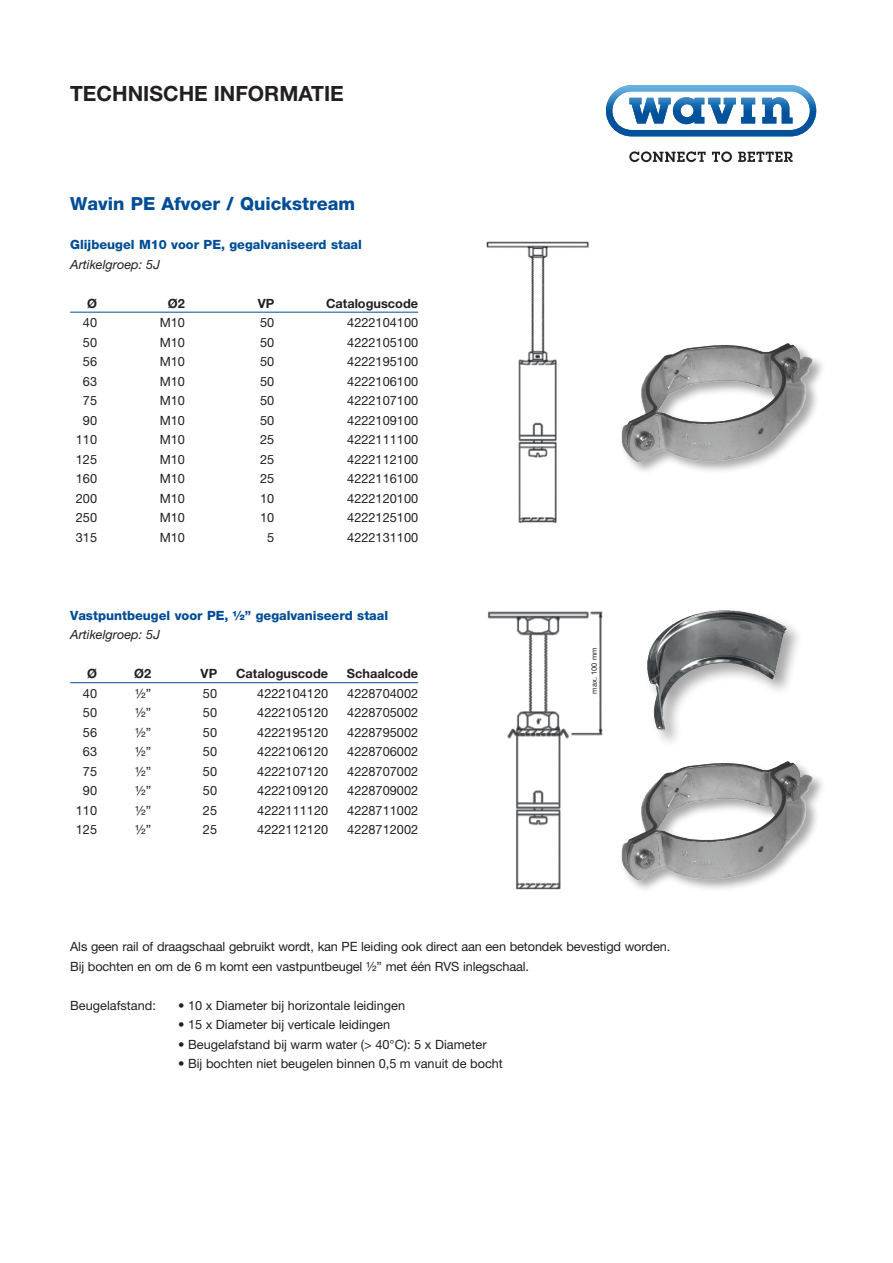
<style>
.page{position:relative;width:893px;height:1263px;background:#fff}
.page>*{position:absolute;margin:0;border:0;box-sizing:border-box;transform-origin:0 0}
.t1{font:700 21px "Helvetica Neue";color:#231f20}
.wavin_nieuw_hoofdstu{font:800 18px "Helvetica Neue";color:#014d95}
.wavin_nieuw_hoofdstu-2{font:12.75px/19.5px "Helvetica Neue";color:#231f20}
.wavin_nieuw_hoofdstu-3{font:800 12.75px "Helvetica Neue";color:#014d95}
.wavin_nieuw_hoofdstu-4{font:700 12.75px "Helvetica Neue";color:#231f20}
.wavin_nieuw_hoofdstu-5{font:italic 12.75px "Helvetica Neue";color:#231f20}
.Wavin_platte_tekst{font:7.5px "Helvetica Neue";color:#231f20}
</style>
<div class="page">
<hr style="left:70px;top:312px;width:348px;height:1px;background:#014d95">
<hr style="left:70px;top:682px;width:348px;height:1px;background:#014d95">
<img style="left:486px;top:241px;width:103px;height:282px">
<img style="left:621px;top:343px;width:199px;height:128px">
<img style="left:647px;top:610px;width:151px;height:107px">
<img style="left:621px;top:717px;width:199px;height:172px">
<img style="left:488px;top:611px;width:115px;height:279px">
<svg style="left:629px;top:151px;width:77px;height:11px"></svg>
<svg style="left:712px;top:151px;width:20px;height:11px"></svg>
<svg style="left:738px;top:152px;width:55px;height:10px"></svg>
<svg style="left:606px;top:85px;width:210px;height:51px"></svg>
<p class="t1" style="left:70px;top:81px;width:275px">TECHNISCHE INFORMATIE</p>
<p class="wavin_nieuw_hoofdstu" style="left:70px;top:193px;width:286px">Wavin PE Afvoer / Quickstream</p>
<p class="wavin_nieuw_hoofdstu-3" style="left:70px;top:237px;width:293px">Glijbeugel M10 voor PE, gegalvaniseerd staal</p>
<p class="wavin_nieuw_hoofdstu-5" style="left:70px;top:256px;width:91px">Artikelgroep: 5J</p>
<p class="wavin_nieuw_hoofdstu-4" style="left:87px;top:295px;width:11px">Ø</p>
<p class="wavin_nieuw_hoofdstu-4" style="left:168px;top:295px;width:19px">Ø2</p>
<p class="wavin_nieuw_hoofdstu-4" style="left:258px;top:295px;width:18px">VP</p>
<p class="wavin_nieuw_hoofdstu-4" style="left:326px;top:295px;width:94px">Cataloguscode</p>
<p class="wavin_nieuw_hoofdstu-2" style="left:83px;top:313px;width:16px">40</p>
<p class="wavin_nieuw_hoofdstu-2" style="left:160px;top:313px;width:27px">M10</p>
<p class="wavin_nieuw_hoofdstu-2" style="left:260px;top:313px;width:16px">50</p>
<p class="wavin_nieuw_hoofdstu-2" style="left:347px;top:313px;width:72px">4222104100</p>
<p class="wavin_nieuw_hoofdstu-2" style="left:83px;top:332px;width:16px">50</p>
<p class="wavin_nieuw_hoofdstu-2" style="left:160px;top:332px;width:27px">M10</p>
<p class="wavin_nieuw_hoofdstu-2" style="left:260px;top:332px;width:16px">50</p>
<p class="wavin_nieuw_hoofdstu-2" style="left:347px;top:332px;width:72px">4222105100</p>
<p class="wavin_nieuw_hoofdstu-2" style="left:83px;top:352px;width:16px">56</p>
<p class="wavin_nieuw_hoofdstu-2" style="left:160px;top:352px;width:27px">M10</p>
<p class="wavin_nieuw_hoofdstu-2" style="left:260px;top:352px;width:16px">50</p>
<p class="wavin_nieuw_hoofdstu-2" style="left:347px;top:352px;width:72px">4222195100</p>
<p class="wavin_nieuw_hoofdstu-2" style="left:83px;top:371px;width:16px">63</p>
<p class="wavin_nieuw_hoofdstu-2" style="left:160px;top:371px;width:27px">M10</p>
<p class="wavin_nieuw_hoofdstu-2" style="left:260px;top:371px;width:16px">50</p>
<p class="wavin_nieuw_hoofdstu-2" style="left:347px;top:371px;width:72px">4222106100</p>
<p class="wavin_nieuw_hoofdstu-2" style="left:83px;top:391px;width:16px">75</p>
<p class="wavin_nieuw_hoofdstu-2" style="left:160px;top:391px;width:27px">M10</p>
<p class="wavin_nieuw_hoofdstu-2" style="left:260px;top:391px;width:16px">50</p>
<p class="wavin_nieuw_hoofdstu-2" style="left:347px;top:391px;width:72px">4222107100</p>
<p class="wavin_nieuw_hoofdstu-2" style="left:83px;top:410px;width:16px">90</p>
<p class="wavin_nieuw_hoofdstu-2" style="left:160px;top:410px;width:27px">M10</p>
<p class="wavin_nieuw_hoofdstu-2" style="left:260px;top:410px;width:16px">50</p>
<p class="wavin_nieuw_hoofdstu-2" style="left:347px;top:410px;width:72px">4222109100</p>
<p class="wavin_nieuw_hoofdstu-2" style="left:76px;top:430px;width:23px">110</p>
<p class="wavin_nieuw_hoofdstu-2" style="left:160px;top:430px;width:27px">M10</p>
<p class="wavin_nieuw_hoofdstu-2" style="left:260px;top:430px;width:16px">25</p>
<p class="wavin_nieuw_hoofdstu-2" style="left:347px;top:430px;width:72px">4222111100</p>
<p class="wavin_nieuw_hoofdstu-2" style="left:76px;top:449px;width:23px">125</p>
<p class="wavin_nieuw_hoofdstu-2" style="left:160px;top:449px;width:27px">M10</p>
<p class="wavin_nieuw_hoofdstu-2" style="left:260px;top:449px;width:16px">25</p>
<p class="wavin_nieuw_hoofdstu-2" style="left:347px;top:449px;width:72px">4222112100</p>
<p class="wavin_nieuw_hoofdstu-2" style="left:76px;top:469px;width:23px">160</p>
<p class="wavin_nieuw_hoofdstu-2" style="left:160px;top:469px;width:27px">M10</p>
<p class="wavin_nieuw_hoofdstu-2" style="left:260px;top:469px;width:16px">25</p>
<p class="wavin_nieuw_hoofdstu-2" style="left:347px;top:469px;width:72px">4222116100</p>
<p class="wavin_nieuw_hoofdstu-2" style="left:76px;top:488px;width:23px">200</p>
<p class="wavin_nieuw_hoofdstu-2" style="left:160px;top:488px;width:27px">M10</p>
<p class="wavin_nieuw_hoofdstu-2" style="left:260px;top:488px;width:16px">10</p>
<p class="wavin_nieuw_hoofdstu-2" style="left:347px;top:488px;width:72px">4222120100</p>
<p class="wavin_nieuw_hoofdstu-2" style="left:76px;top:508px;width:23px">250</p>
<p class="wavin_nieuw_hoofdstu-2" style="left:160px;top:508px;width:27px">M10</p>
<p class="wavin_nieuw_hoofdstu-2" style="left:260px;top:508px;width:16px">10</p>
<p class="wavin_nieuw_hoofdstu-2" style="left:347px;top:508px;width:72px">4222125100</p>
<p class="wavin_nieuw_hoofdstu-2" style="left:76px;top:527px;width:23px">315</p>
<p class="wavin_nieuw_hoofdstu-2" style="left:160px;top:527px;width:27px">M10</p>
<p class="wavin_nieuw_hoofdstu-2" style="left:267px;top:527px;width:9px">5</p>
<p class="wavin_nieuw_hoofdstu-2" style="left:347px;top:527px;width:72px">4222131100</p>
<p class="wavin_nieuw_hoofdstu-3" style="left:70px;top:607px;width:320px">Vastpuntbeugel voor PE, ½” gegalvaniseerd staal</p>
<p class="wavin_nieuw_hoofdstu-5" style="left:70px;top:627px;width:91px">Artikelgroep: 5J</p>
<p class="wavin_nieuw_hoofdstu-4" style="left:87px;top:666px;width:11px">Ø</p>
<p class="wavin_nieuw_hoofdstu-4" style="left:134px;top:666px;width:19px">Ø2</p>
<p class="wavin_nieuw_hoofdstu-4" style="left:201px;top:666px;width:18px">VP</p>
<p class="wavin_nieuw_hoofdstu-4" style="left:236px;top:666px;width:94px">Cataloguscode</p>
<p class="wavin_nieuw_hoofdstu-4" style="left:347px;top:666px;width:73px">Schaalcode</p>
<p class="wavin_nieuw_hoofdstu-2" style="left:83px;top:683px;width:16px">40</p>
<p class="wavin_nieuw_hoofdstu-2" style="left:135px;top:683px;width:18px">½”</p>
<p class="wavin_nieuw_hoofdstu-2" style="left:203px;top:683px;width:16px">50</p>
<p class="wavin_nieuw_hoofdstu-2" style="left:257px;top:683px;width:72px">4222104120</p>
<p class="wavin_nieuw_hoofdstu-2" style="left:347px;top:683px;width:72px">4228704002</p>
<p class="wavin_nieuw_hoofdstu-2" style="left:83px;top:703px;width:16px">50</p>
<p class="wavin_nieuw_hoofdstu-2" style="left:135px;top:703px;width:18px">½”</p>
<p class="wavin_nieuw_hoofdstu-2" style="left:203px;top:703px;width:16px">50</p>
<p class="wavin_nieuw_hoofdstu-2" style="left:257px;top:703px;width:72px">4222105120</p>
<p class="wavin_nieuw_hoofdstu-2" style="left:347px;top:703px;width:72px">4228705002</p>
<p class="wavin_nieuw_hoofdstu-2" style="left:83px;top:722px;width:16px">56</p>
<p class="wavin_nieuw_hoofdstu-2" style="left:135px;top:722px;width:18px">½”</p>
<p class="wavin_nieuw_hoofdstu-2" style="left:203px;top:722px;width:16px">50</p>
<p class="wavin_nieuw_hoofdstu-2" style="left:257px;top:722px;width:72px">4222195120</p>
<p class="wavin_nieuw_hoofdstu-2" style="left:347px;top:722px;width:72px">4228795002</p>
<p class="wavin_nieuw_hoofdstu-2" style="left:83px;top:742px;width:16px">63</p>
<p class="wavin_nieuw_hoofdstu-2" style="left:135px;top:742px;width:18px">½”</p>
<p class="wavin_nieuw_hoofdstu-2" style="left:203px;top:742px;width:16px">50</p>
<p class="wavin_nieuw_hoofdstu-2" style="left:257px;top:742px;width:72px">4222106120</p>
<p class="wavin_nieuw_hoofdstu-2" style="left:347px;top:742px;width:72px">4228706002</p>
<p class="wavin_nieuw_hoofdstu-2" style="left:83px;top:761px;width:16px">75</p>
<p class="wavin_nieuw_hoofdstu-2" style="left:135px;top:761px;width:18px">½”</p>
<p class="wavin_nieuw_hoofdstu-2" style="left:203px;top:761px;width:16px">50</p>
<p class="wavin_nieuw_hoofdstu-2" style="left:257px;top:761px;width:72px">4222107120</p>
<p class="wavin_nieuw_hoofdstu-2" style="left:347px;top:761px;width:72px">4228707002</p>
<p class="wavin_nieuw_hoofdstu-2" style="left:83px;top:781px;width:16px">90</p>
<p class="wavin_nieuw_hoofdstu-2" style="left:135px;top:781px;width:18px">½”</p>
<p class="wavin_nieuw_hoofdstu-2" style="left:203px;top:781px;width:16px">50</p>
<p class="wavin_nieuw_hoofdstu-2" style="left:257px;top:781px;width:72px">4222109120</p>
<p class="wavin_nieuw_hoofdstu-2" style="left:347px;top:781px;width:72px">4228709002</p>
<p class="wavin_nieuw_hoofdstu-2" style="left:76px;top:800px;width:23px">110</p>
<p class="wavin_nieuw_hoofdstu-2" style="left:135px;top:800px;width:18px">½”</p>
<p class="wavin_nieuw_hoofdstu-2" style="left:203px;top:800px;width:16px">25</p>
<p class="wavin_nieuw_hoofdstu-2" style="left:257px;top:800px;width:72px">4222111120</p>
<p class="wavin_nieuw_hoofdstu-2" style="left:347px;top:800px;width:72px">4228711002</p>
<p class="wavin_nieuw_hoofdstu-2" style="left:76px;top:820px;width:23px">125</p>
<p class="wavin_nieuw_hoofdstu-2" style="left:135px;top:820px;width:18px">½”</p>
<p class="wavin_nieuw_hoofdstu-2" style="left:203px;top:820px;width:16px">25</p>
<p class="wavin_nieuw_hoofdstu-2" style="left:257px;top:820px;width:72px">4222112120</p>
<p class="wavin_nieuw_hoofdstu-2" style="left:347px;top:820px;width:72px">4228712002</p>
<p class="Wavin_platte_tekst" style="left:590px;top:693px;width:47px;rotate:-90deg">max. 100 mm</p>
<p class="wavin_nieuw_hoofdstu-2" style="left:70px;top:937px;width:602px">Als geen rail of draagschaal gebruikt wordt, kan PE leiding ook direct aan een betondek bevestigd worden.<br>Bij bochten en om de 6 m komt een vastpuntbeugel ½” met één RVS inlegschaal.</p>
<p class="wavin_nieuw_hoofdstu-2" style="left:70px;top:995px;width:87px">Beugelafstand:</p>
<p class="wavin_nieuw_hoofdstu-2" style="left:178px;top:995px;width:228px">• 10 x Diameter bij horizontale leidingen</p>
<p class="wavin_nieuw_hoofdstu-2" style="left:178px;top:1015px;width:214px">• 15 x Diameter bij verticale leidingen</p>
<p class="wavin_nieuw_hoofdstu-2" style="left:178px;top:1034px;width:310px">• Beugelafstand bij warm water (&gt; 40°C): 5 x Diameter</p>
<p class="wavin_nieuw_hoofdstu-2" style="left:178px;top:1054px;width:326px">• Bij bochten niet beugelen binnen 0,5 m vanuit de bocht</p>
</div>
